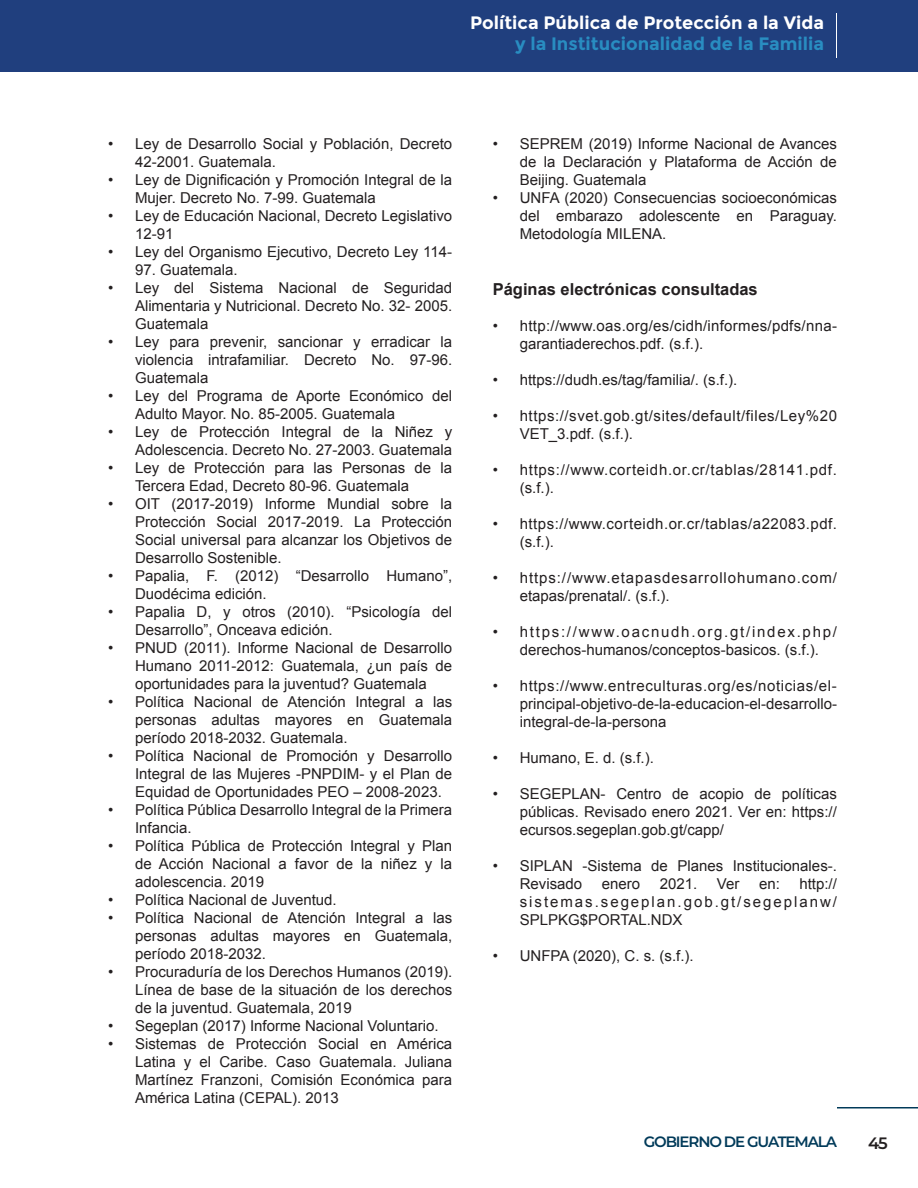
<style>
.page{position:relative;width:918px;height:1188px;background:#fff}
.page>*{position:absolute;margin:0;border:0;box-sizing:border-box;transform-origin:0 0}
.t1{font:700 18px "Montserrat";color:#fff}
.t2{font:700 18px "Montserrat";color:#298dc1}
.t3{font:700 16.5px "Arial";color:#231f20}
.t4{font:600 16.5px "Montserrat";color:#231f20}
.t5{font:15px/18px "Arial";color:#231f20;text-align:justify}
.t6{font:15px/18px "Arial";letter-spacing:.02em;color:#231f20}
.t7{font:15px/18px "Arial";letter-spacing:.04em;color:#231f20}
.t8{font:15px/18px "Arial";letter-spacing:.06em;color:#231f20}
.t9{font:15px/18px "Arial";letter-spacing:.035em;color:#231f20}
.t10{font:15px/18px "Arial";letter-spacing:.045em;color:#231f20}
.t11{font:600 15px "Montserrat";letter-spacing:-.075em;color:#013a59}
</style>
<div class="page">
<hr style="left:837px;top:1107px;width:81px;height:1px;background:#013a59">
<div style="left:0;top:0;width:918px;height:72px;background:#203f7e"></div>
<hr style="left:836px;top:13px;width:1px;height:45px;background:#fff">
<p class="t1" style="left:470px;top:12px;width:355px">Política Pública de Protección a la Vida</p>
<p class="t2" style="left:515px;top:33px;width:310px">y la Institucionalidad de la Familia</p>
<p class="t5" style="left:135px;top:135px;width:319px;text-indent:-27px">• Ley de Desarrollo Social y Población, Decreto<br>42-2001. Guatemala.</p>
<p class="t5" style="left:135px;top:171px;width:319px;text-indent:-27px">• Ley de Dignificación y Promoción Integral de la<br>Mujer. Decreto No. 7-99. Guatemala</p>
<p class="t5" style="left:135px;top:207px;width:319px;text-indent:-27px">• Ley de Educación Nacional, Decreto Legislativo<br>12-91</p>
<p class="t5" style="left:108px;top:243px;width:346px">• Ley del Organismo Ejecutivo, Decreto Ley 114-</p>
<p class="t5" style="left:135px;top:261px;width:104px">97. Guatemala.</p>
<p class="t5" style="left:135px;top:279px;width:319px;text-indent:-27px">• Ley del Sistema Nacional de Seguridad Alimentaria y Nutricional. Decreto No. 32- 2005.<br>Guatemala</p>
<p class="t5" style="left:135px;top:333px;width:319px;text-indent:-27px">• Ley para prevenir, sancionar y erradicar la violencia intrafamiliar. Decreto No. 97-96.<br>Guatemala</p>
<p class="t5" style="left:135px;top:387px;width:319px;text-indent:-27px">• Ley del Programa de Aporte Económico del<br>Adulto Mayor. No. 85-2005. Guatemala</p>
<p class="t5" style="left:108px;top:423px;width:346px;text-align:right">• Ley de Protección Integral de la Niñez y<br>Adolescencia. Decreto No. 27-2003. Guatemala</p>
<p class="t5" style="left:135px;top:459px;width:319px;text-indent:-27px">• Ley de Protección para las Personas de la<br>Tercera Edad, Decreto 80-96. Guatemala</p>
<p class="t5" style="left:135px;top:495px;width:319px;text-indent:-27px">• OIT (2017-2019) Informe Mundial sobre la Protección Social 2017-2019. La Protección Social universal para alcanzar los Objetivos de Desarrollo Sostenible.</p>
<p class="t5" style="left:135px;top:567px;width:319px;text-indent:-27px">• Papalia, F. (2012) “Desarrollo Humano”,<br>Duodécima edición.</p>
<p class="t5" style="left:135px;top:603px;width:319px;text-indent:-27px">• Papalia D, y otros (2010). “Psicología del<br>Desarrollo”, Onceava edición.</p>
<p class="t5" style="left:135px;top:639px;width:319px;text-indent:-27px">• PNUD (2011). Informe Nacional de Desarrollo Humano 2011-2012: Guatemala, ¿un país de oportunidades para la juventud? Guatemala</p>
<p class="t5" style="left:135px;top:693px;width:319px;text-indent:-27px">• Política Nacional de Atención Integral a las personas adultas mayores en Guatemala período 2018-2032. Guatemala.</p>
<p class="t5" style="left:135px;top:747px;width:319px;text-indent:-27px">• Política Nacional de Promoción y Desarrollo Integral de las Mujeres -PNPDIM- y el Plan de Equidad de Oportunidades PEO – 2008-2023.</p>
<p class="t5" style="left:135px;top:801px;width:319px;text-indent:-27px">• Política Pública Desarrollo Integral de la Primera<br>Infancia.</p>
<p class="t5" style="left:135px;top:837px;width:319px;text-indent:-27px">• Política Pública de Protección Integral y Plan de Acción Nacional a favor de la niñez y la adolescencia. 2019</p>
<p class="t5" style="left:108px;top:891px;width:230px">• Política Nacional de Juventud.</p>
<p class="t5" style="left:135px;top:909px;width:319px;text-indent:-27px">• Política Nacional de Atención Integral a las personas adultas mayores en Guatemala, período 2018-2032.</p>
<p class="t5" style="left:135px;top:963px;width:319px;text-indent:-27px">• Procuraduría de los Derechos Humanos (2019).<br>Línea de base de la situación de los derechos de la juventud. Guatemala, 2019</p>
<p class="t5" style="left:108px;top:1017px;width:332px">• Segeplan (2017) Informe Nacional Voluntario.</p>
<p class="t5" style="left:135px;top:1035px;width:319px;text-indent:-27px">• Sistemas de Protección Social en América Latina y el Caribe. Caso Guatemala. Juliana Martínez Franzoni, Comisión Económica para América Latina (CEPAL). 2013</p>
<p class="t5" style="left:520px;top:135px;width:319px;text-indent:-27px">• SEPREM (2019) Informe Nacional de Avances de la Declaración y Plataforma de Acción de Beijing. Guatemala</p>
<p class="t5" style="left:520px;top:189px;width:319px;text-indent:-27px">• UNFA (2020) Consecuencias socioeconómicas del embarazo adolescente en Paraguay.<br>Metodología MILENA.</p>
<p class="t3" style="left:493px;top:278px;width:267px">Páginas electrónicas consultadas</p>
<p class="t6" style="left:520px;top:317px;width:319px;text-indent:-27px">• http://www.oas.org/es/cidh/informes/pdfs/nna&shy;garantiaderechos.pdf. (s.f.).</p>
<p class="t5" style="left:493px;top:371px;width:246px">• https://dudh.es/tag/familia/. (s.f.).</p>
<p class="t7" style="left:520px;top:407px;width:319px;text-indent:-27px">• https://svet.gob.gt/sites/default/files/Ley%20<br>VET_3.pdf. (s.f.).</p>
<p class="t10" style="left:520px;top:461px;width:319px;text-indent:-27px">• https://www.corteidh.or.cr/tablas/28141.pdf. (s.f.).</p>
<p class="t9" style="left:520px;top:515px;width:319px;text-indent:-27px">• https://www.corteidh.or.cr/tablas/a22083.pdf. (s.f.).</p>
<p class="t8" style="left:520px;top:569px;width:319px;text-indent:-27px">• https://www.etapasdesarrollohumano.com/ etapas/prenatal/. (s.f.).</p>
<p class="t5" style="left:493px;top:623px;width:346px;text-align:center">• https://www.oacnudh.org.gt/index.php/ derechos-humanos/conceptos-basicos. (s.f.).</p>
<p class="t5" style="left:520px;top:677px;width:319px;text-indent:-27px">• https://www.entreculturas.org/es/noticias/el&shy;principal-objetivo-de-la-educacion-el-desarrollo&shy;integral-de-la-persona</p>
<p class="t5" style="left:493px;top:749px;width:163px">• Humano, E. d. (s.f.).</p>
<p class="t5" style="left:520px;top:785px;width:319px;text-indent:-27px">• SEGEPLAN- Centro de acopio de políticas públicas. Revisado enero 2021. Ver en: https:// ecursos.segeplan.gob.gt/capp/</p>
<p class="t5" style="left:520px;top:857px;width:319px;text-indent:-27px">• SIPLAN -Sistema de Planes Institucionales-.<br>Revisado</p>
<p class="t5" style="left:520px;top:875px;width:319px;text-indent:280px">http:// sistemas.segeplan.gob.gt/segeplanw/ SPLPKG$PORTAL.NDX</p>
<p class="t5" style="left:493px;top:947px;width:202px">• UNFPA (2020), C. s. (s.f.).</p>
<p class="t5" style="left:602px;top:875px;width:40px">enero</p>
<p class="t5" style="left:660px;top:875px;width:39px">2021.</p>
<p class="t5" style="left:717px;top:875px;width:24px">Ver</p>
<p class="t5" style="left:759px;top:875px;width:22px">en:</p>
<p class="t11" style="left:644px;top:1131px;width:195px">GOBIERNO DE GUATEMALA</p>
<p class="t4" style="left:868px;top:1131px;width:21px">45</p>
</div>
